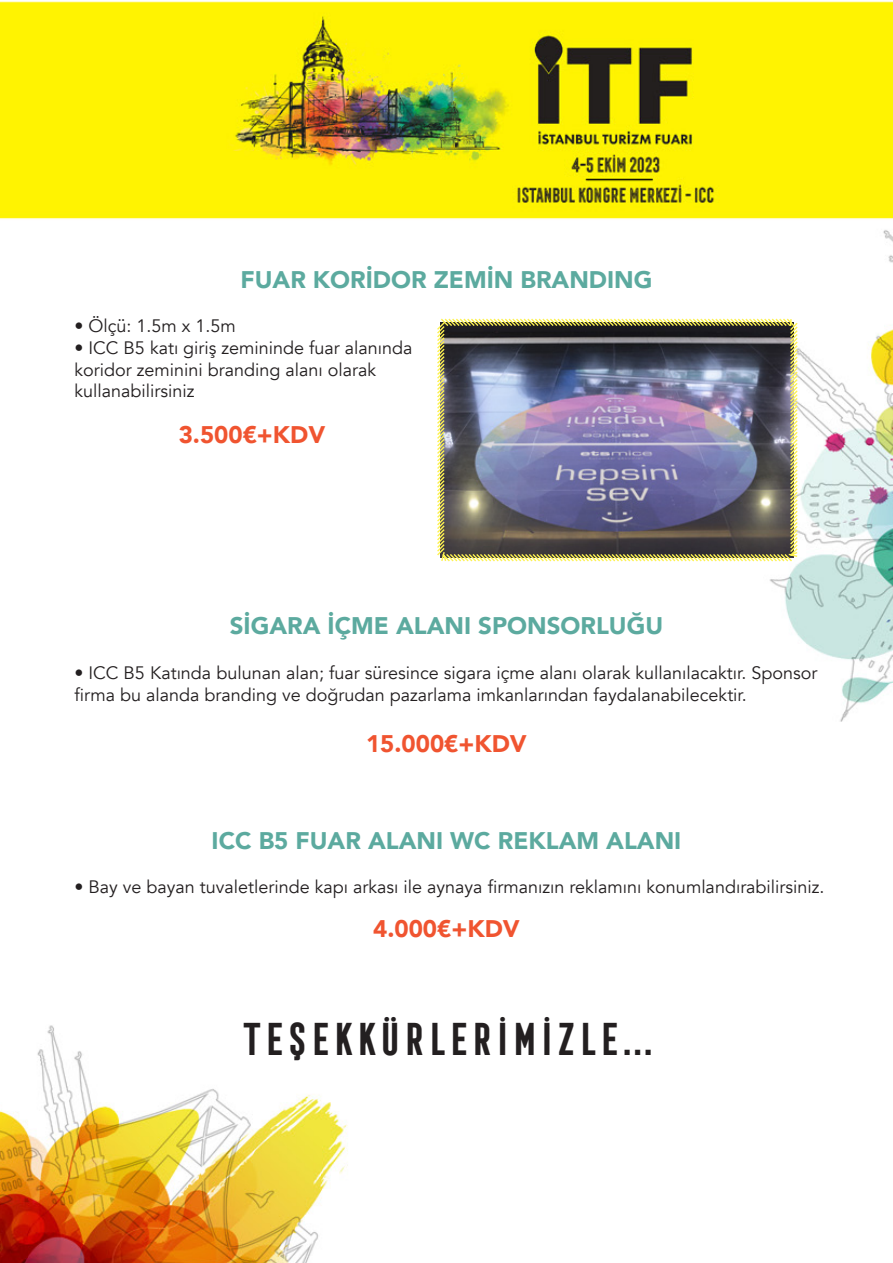
<style>
.page{position:relative;width:893px;height:1263px;background:#fff}
.page>*{position:absolute;margin:0;border:0;box-sizing:border-box;transform-origin:0 0}
.t1{font:700 42px "Frontage Condensed";color:#231f20}
.t2{font:900 24px "Avenir";color:#5caa9f}
.t3{font:900 24px "Avenir";color:#f05430}
.t4{font:18px/21.6px "Avenir";color:#231f20}
</style>
<div class="page">
<img style="left:0;top:1px;width:893px;height:1262px">
<img style="left:436px;top:317px;width:363px;height:246px">
<h2 class="t2" style="left:241px;top:259px;width:413px">FUAR KORİDOR ZEMİN BRANDING</h2>
<p class="t4" style="left:75px;top:316px;width:163px">• Ölçü: 1.5m x 1.5m</p>
<p class="t4" style="left:75px;top:337px;width:340px">• ICC B5 katı giriş zemininde fuar alanında koridor zeminini branding alanı olarak kullanabilirsiniz</p>
<h2 class="t3" style="left:179px;top:414px;width:148px">3.500€+KDV</h2>
<h2 class="t2" style="left:230px;top:605px;width:435px">SİGARA İÇME ALANI SPONSORLUĞU</h2>
<p class="t4" style="left:75px;top:662px;width:744px">• ICC B5 Katında bulunan alan; fuar süresince sigara içme alanı olarak kullanılacaktır. Sponsor firma bu alanda branding ve doğrudan pazarlama imkanlarından faydalanabilecektir.</p>
<h2 class="t3" style="left:366px;top:723px;width:162px">15.000€+KDV</h2>
<h2 class="t2" style="left:212px;top:819px;width:471px">ICC B5 FUAR ALANI WC REKLAM ALANI</h2>
<p class="t4" style="left:75px;top:876px;width:751px">• Bay ve bayan tuvaletlerinde kapı arkası ile aynaya firmanızın reklamını konumlandırabilirsiniz.</p>
<h2 class="t3" style="left:373px;top:908px;width:148px">4.000€+KDV</h2>
<h1 class="t1" style="left:239px;top:1016px;width:416px">TEŞEKKÜRLERİMİZLE…</h1>
</div>
